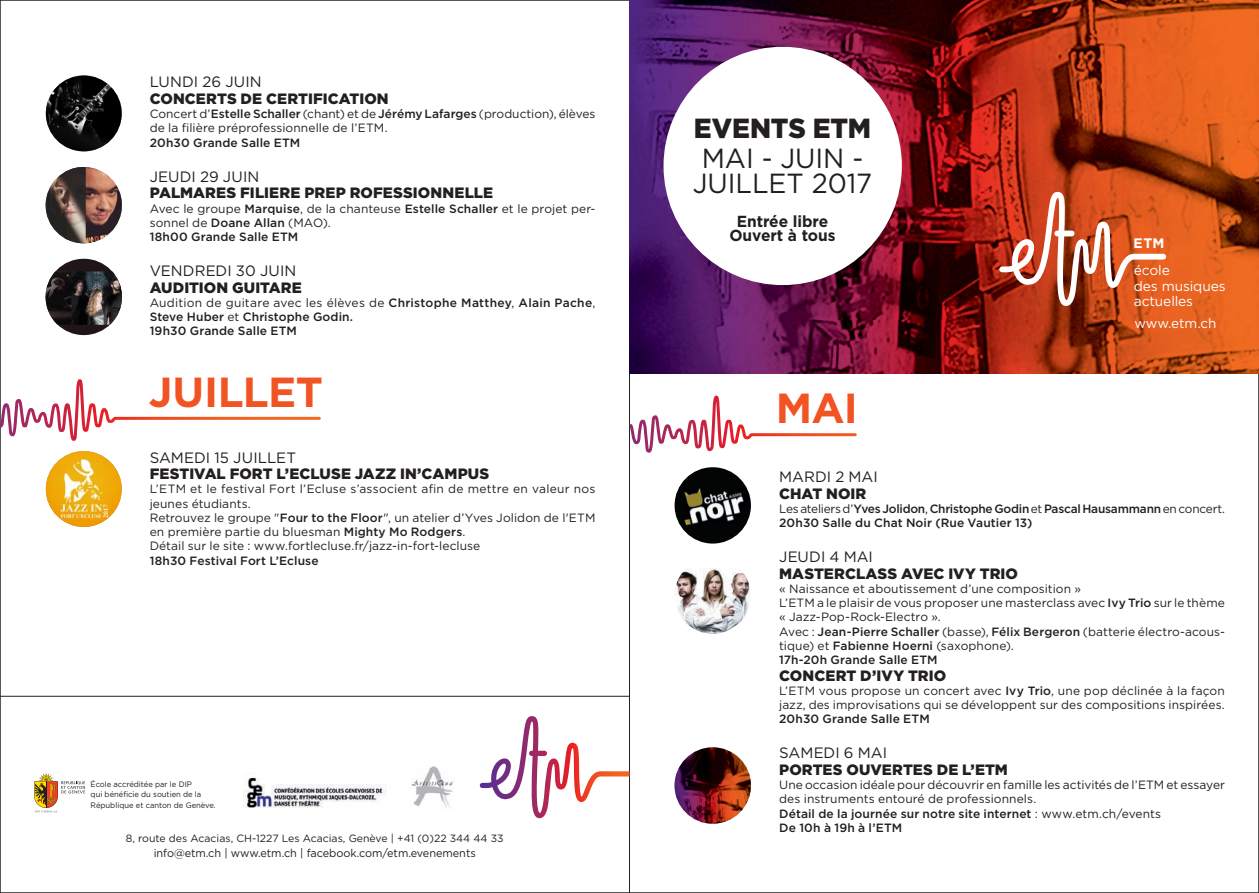
<style>
.page{position:relative;width:1259px;height:893px;background:#fff}
.page>*{position:absolute;margin:0;border:0;box-sizing:border-box;transform-origin:0 0}
.t1{font:700 42px "Gotham";letter-spacing:-.015em;color:#f15422}
.t2{font:27.6px/24.8px "Gotham";letter-spacing:-.005em;color:#231f20;text-align:center}
.t3{font:900 27.6px "Gotham";letter-spacing:-.005em;color:#231f20}
.t4{font:700 16.05px/14.5px "Gotham";letter-spacing:-.005em;color:#231f20;text-align:center}
.t5{font:900 15px "Gotham";letter-spacing:.005em;color:#231f20}
.t6{font:15px "Gotham";letter-spacing:-.005em;color:#231f20}
.t7{font:13.8px/15.3px "Gotham";letter-spacing:-.01em;color:#fff}
.t8{font:700 13.8px "Gotham";color:#fff}
.t9{font:13.5px "Gotham";color:#fff}
.t10{font:12px/14.2px "Gotham";letter-spacing:.005em;color:#231f20}
.t11{font:500 12px/14.2px "Gotham";letter-spacing:.005em;color:#231f20}
.t12{font:500 12px/14.2px "Gotham";letter-spacing:-.015em;color:#231f20}
.t13{font:11.25px "Gotham";letter-spacing:-.005em;color:#231f20}
.t14{font:10.5px "Gotham";color:#231f20}
.t15{font:7.8px/10.5px "Gotham";letter-spacing:-.005em;color:#231f20}
.s1{font-weight:500}
.s2{font-weight:400}
</style>
<div class="page">
<hr style="left:629px;top:0;width:1px;height:893px;background:#231f20">
<img style="left:629px;top:0;width:630px;height:374px">
<svg style="left:999px;top:192px;width:167px;height:114px"></svg>
<svg style="left:34px;top:773px;width:51px;height:39px"></svg>
<img style="left:243px;top:775px;width:143px;height:33px">
<img style="left:411px;top:766px;width:42px;height:42px">
<svg style="left:480px;top:716px;width:149px;height:102px"></svg>
<div style="left:663px;top:47px;width:239px;height:238px;background:#fff;border-radius:50%"></div>
<hr style="left:0;top:696px;width:629px;height:1px;background:#231f20">
<svg style="left:629px;top:395px;width:228px;height:58px"></svg>
<img style="left:674px;top:467px;width:77px;height:77px;border-radius:38px">
<img style="left:46px;top:451px;width:76px;height:76px;border-radius:38px">
<svg style="left:0;top:378px;width:321px;height:64px"></svg>
<img style="left:674px;top:747px;width:77px;height:77px;border-radius:38px">
<img style="left:675px;top:568px;width:75px;height:66px">
<img style="left:46px;top:75px;width:76px;height:76px;border-radius:38px">
<img style="left:86px;top:167px;width:36px;height:76px">
<img style="left:46px;top:167px;width:40px;height:76px">
<div style="left:46px;top:259px;width:76px;height:76px;background:#201617;border-radius:50%"></div>
<img style="left:46px;top:271px;width:25px;height:54px">
<img style="left:71px;top:271px;width:51px;height:54px">
<p class="t6" style="left:150px;top:73px;width:113px">LUNDI 26 JUIN</p>
<p class="t5" style="left:150px;top:88px;width:240px">CONCERTS DE CERTIFICATION</p>
<p class="t10" style="left:150px;top:107px;width:447px">Concert d’<span class="s1">Estelle Schaller</span> (chant) et de <span class="s1">Jérémy Lafarges</span> (production), élèves de la filière préprofessionnelle de l’ETM.</p>
<p class="t11" style="left:150px;top:135px;width:152px">20h30 Grande Salle ETM</p>
<p class="t6" style="left:150px;top:167px;width:111px">JEUDI 29 JUIN</p>
<p class="t5" style="left:150px;top:183px;width:345px">PALMARES FILIERE PREP ROFESSIONNELLE</p>
<p class="t10" style="left:150px;top:201px;width:447px">Avec le groupe <span class="s1">Marquise</span>, de la chanteuse <span class="s1">Estelle Schaller</span> et le projet per&shy;sonnel de <span class="s1">Doane Allan</span> (MAO).<br><span class="s1">18h00 Grande Salle ETM</span></p>
<p class="t6" style="left:150px;top:261px;width:148px">VENDREDI 30 JUIN</p>
<p class="t5" style="left:150px;top:277px;width:154px">AUDITION GUITARE</p>
<p class="t11" style="left:150px;top:295px;width:447px"><span class="s2">Audition de guitare avec les élèves de</span> Christophe Matthey<span class="s2">,</span> Alain Pache<span class="s2">,<br></span>Steve Huber <span class="s2">et</span> Christophe Godin.<br>19h30 Grande Salle ETM</p>
<h1 class="t1" style="left:149px;top:364px;width:176px">JUILLET</h1>
<p class="t6" style="left:150px;top:448px;width:148px">SAMEDI 15 JUILLET</p>
<p class="t5" style="left:150px;top:463px;width:341px">FESTIVAL FORT L’ECLUSE JAZZ IN’CAMPUS</p>
<p class="t10" style="left:150px;top:482px;width:447px">L’ETM et le festival Fort l’Ecluse s’associent afin de mettre en valeur nos jeunes étudiants.<br>Retrouvez le groupe "<span class="s1">Four to the Floor</span>", un atelier d’Yves Jolidon de l'ETM en première partie du bluesman <span class="s1">Mighty Mo Rodgers</span>.<br>Détail sur le site : www.fortlecluse.fr/jazz-in-fort-lecluse</p>
<p class="t11" style="left:150px;top:553px;width:170px">18h30 Festival Fort L’Ecluse</p>
<p class="t15" style="left:91px;top:778px;width:127px">École accréditée par le DIP<br>qui bénéficie du soutien de la<br>République et canton de Genève.</p>
<p class="t14" style="left:126px;top:831px;width:379px">8, route des Acacias, CH-1227 Les Acacias, Genève | +41 (0)22 344 44 33</p>
<p class="t13" style="left:154px;top:846px;width:324px">info@etm.ch | www.etm.ch | facebook.com/etm.evenements</p>
<h2 class="t3" style="left:694px;top:109px;width:179px">EVENTS ETM</h2>
<h2 class="t2" style="left:693px;top:146px;width:181px">MAI - JUIN -<br>JUILLET 2017</h2>
<h3 class="t4" style="left:729px;top:214px;width:108px">Entrée libre<br>Ouvert à tous</h3>
<h1 class="t1" style="left:776px;top:380px;width:84px">MAI</h1>
<p class="t8" style="left:1133px;top:234px;width:32px">ETM</p>
<p class="t7" style="left:1134px;top:262px;width:93px">école<br>des musiques actuelles</p>
<p class="t9" style="left:1134px;top:315px;width:84px">www.etm.ch</p>
<p class="t6" style="left:779px;top:467px;width:100px">MARDI 2 MAI</p>
<p class="t5" style="left:779px;top:483px;width:89px">CHAT NOIR</p>
<p class="t12" style="left:779px;top:501px;width:447px"><span class="s2">Les ateliers d’</span>Yves Jolidon<span class="s2">,</span> Christophe Godin <span class="s2">et</span> Pascal Hausammann <span class="s2">en concert.<br></span>20h30 Salle du Chat Noir (Rue Vautier 13)</p>
<p class="t6" style="left:779px;top:547px;width:95px">JEUDI 4 MAI</p>
<p class="t5" style="left:779px;top:563px;width:240px">MASTERCLASS AVEC IVY TRIO</p>
<p class="t10" style="left:779px;top:581px;width:447px">« Naissance et aboutissement d’une composition »<br>L’ETM a le plaisir de vous proposer une masterclass avec <span class="s1">Ivy Trio</span> sur le thème « Jazz-Pop-Rock-Electro ».<br>Avec : <span class="s1">Jean-Pierre Schaller</span> (basse), <span class="s1">Félix Bergeron</span> (batterie électro-acous&shy;tique) et <span class="s1">Fabienne Hoerni</span> (saxophone).<br><span class="s1">17h-20h Grande Salle ETM</span></p>
<p class="t5" style="left:779px;top:665px;width:168px">CONCERT D’IVY TRIO</p>
<p class="t10" style="left:779px;top:683px;width:447px">L’ETM vous propose un concert avec <span class="s1">Ivy Trio</span>, une pop déclinée à la façon jazz, des improvisations qui se développent sur des compositions inspirées.</p>
<p class="t11" style="left:779px;top:712px;width:152px">20h30 Grande Salle ETM</p>
<p class="t6" style="left:779px;top:743px;width:109px">SAMEDI 6 MAI</p>
<p class="t5" style="left:779px;top:759px;width:230px">PORTES OUVERTES DE L’ETM</p>
<p class="t10" style="left:779px;top:778px;width:447px">Une occasion idéale pour découvrir en famille les activités de l’ETM et essayer des instruments entouré de professionnels.<br><span class="s1">Détail de la journée sur notre site internet</span> : www.etm.ch/events<br><span class="s1">De 10h à 19h à l’ETM</span></p>
</div>
